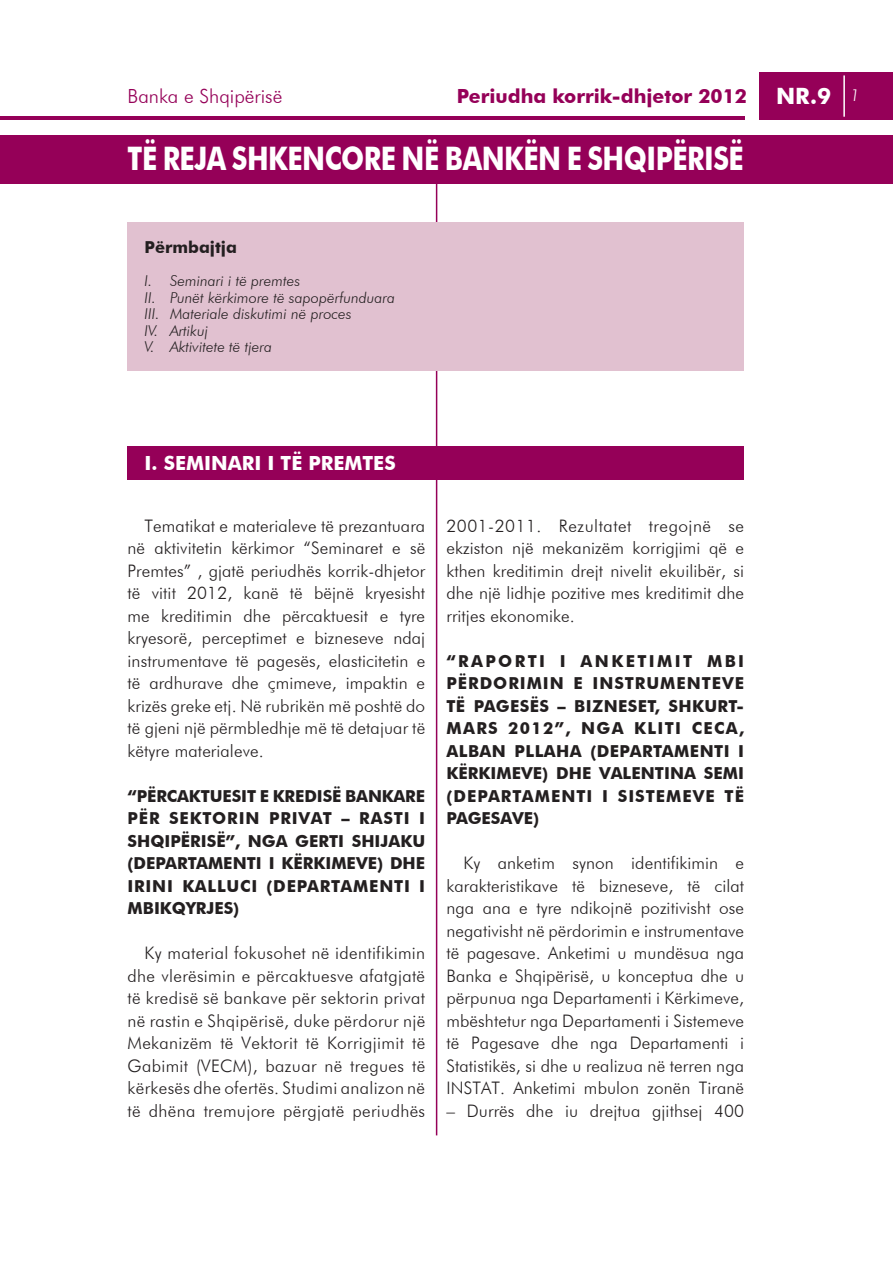
<style>
.page{position:relative;width:893px;height:1263px;background:#fff}
.page>*{position:absolute;margin:0;border:0;box-sizing:border-box;transform-origin:0 0}
.t1{font:700 32.4px "Futura BT";letter-spacing:-.015em;color:#fff;scale:.83 1}
.t2{font:700 22.5px "Futura BT";color:#fff}
.t3{font:700 19.5px "Futura BT";color:#950058}
.t4{font:700 19.5px "Futura BT";color:#fff}
.t5{font:300 19.5px "Futura BT";color:#950058}
.t6{font:300 17.25px/22.5px "Futura BT";letter-spacing:.005em;color:#231f20;text-align:justify}
.t7{font:700 16.5px "Futura BT";letter-spacing:.025em;color:#231f20}
.t8{font:700 16.5px "Futura BT";letter-spacing:.08em;color:#231f20}
.t9{font:700 16.5px "Futura BT";color:#231f20}
.t10{font:italic 300 15px/16.5px "Futura BT";color:#231f20}
.s1{font-weight:300;font-style:italic;font-size:16.5px}
</style>
<div class="page">
<hr style="left:436px;top:149px;width:1px;height:986px;background:#950058">
<div style="left:759px;top:72px;width:134px;height:48px;background:#950058"></div>
<hr style="left:0;top:117px;width:744px;height:3px;background:#950058">
<hr style="left:843px;top:75px;width:2px;height:42px;background:#fff">
<div style="left:0;top:135px;width:893px;height:49px;background:#950058"></div>
<div style="left:128px;top:223px;width:616px;height:148px;background:#e1c1d0"></div>
<div style="left:128px;top:446px;width:616px;height:33px;background:#950058"></div>
<p class="t5" style="left:128px;top:84px;width:156px">Banka e Shqipërisë</p>
<p class="t3" style="left:457px;top:84px;width:292px">PERIUDHA KORRIK-DHJETOR 2012</p>
<h2 class="t2" style="left:776px;top:82px;width:85px">NR.9 <span class="s1">1</span></h2>
<h1 class="t1" style="left:128px;top:139px;width:744px">TË REJA SHKENCORE NË BANKËN E SHQIPËRISË</h1>
<p class="t7" style="left:145px;top:238px;width:94px">PËRMBAJTJA</p>
<p class="t10" style="left:145px;top:273px;width:252px">I. Seminari i të premtes<br>II. Punët kërkimore të sapopërfunduara<br>III. Materiale diskutimi në proces<br>IV. Artikuj<br>V. Aktivitete të tjera</p>
<p class="t4" style="left:145px;top:451px;width:253px">I . SEMINARI I TË PREMTES</p>
<p class="t6" style="left:128px;top:514px;width:299px;text-indent:17px">Tematikat e materialeve të prezantuara në aktivitetin kërkimor “Seminaret e së Premtes” , gjatë periudhës korrik-dhjetor të vitit 2012, kanë të bëjnë kryesisht me kreditimin dhe përcaktuesit e tyre kryesorë, perceptimet e bizneseve ndaj instrumentave të pagesës, elasticitetin e të ardhurave dhe çmimeve, impaktin e krizës greke etj. Në rubrikën më poshtë do të gjeni një përmbledhje më të detajuar të këtyre materialeve.</p>
<p class="t7" style="left:128px;top:786px;width:21px">“PËRCAK</p>
<p class="t7" style="left:201px;top:786px;width:83px">TUESIT E KRE</p>
<p class="t7" style="left:304px;top:786px;width:21px">DISË</p>
<p class="t7" style="left:345px;top:786px;width:24px">BANKARE</p>
<p class="t7" style="left:128px;top:808px;width:12px">PËR</p>
<p class="t7" style="left:169px;top:808px;width:12px">SEK</p>
<p class="t7" style="left:203px;top:808px;width:23px">TORIN</p>
<p class="t7" style="left:269px;top:808px;width:10px">PRI</p>
<p class="t7" style="left:299px;top:808px;width:73px">VAT – RAS</p>
<p class="t7" style="left:394px;top:808px;width:30px">TI I</p>
<p class="t7" style="left:128px;top:831px;width:11px">SHQIPËRISË</p>
<p class="t7" style="left:226px;top:831px;width:138px">”, NGA GERTI SHIJAK</p>
<p class="t7" style="left:412px;top:831px;width:14px">U</p>
<p class="t7" style="left:128px;top:853px;width:30px">(DEPAR</p>
<p class="t7" style="left:188px;top:853px;width:22px">TAMEN</p>
<p class="t7" style="left:247px;top:853px;width:47px">TIIKËRKIME</p>
<p class="t7" style="left:356px;top:853px;width:58px">VE) DHE</p>
<p class="t7" style="left:128px;top:876px;width:10px">IRINI</p>
<p class="t7" style="left:182px;top:876px;width:117px">KALLUCI (DEPAR</p>
<p class="t7" style="left:331px;top:876px;width:24px">TAMEN</p>
<p class="t7" style="left:394px;top:876px;width:30px">TI I</p>
<p class="t7" style="left:128px;top:898px;width:38px">MBIKQ</p>
<p class="t7" style="left:186px;top:898px;width:20px">YRJES</p>
<p class="t7" style="left:233px;top:898px;width:7px">)</p>
<p class="t6" style="left:128px;top:942px;width:299px;text-indent:17px">Ky material fokusohet në identifikimin dhe vlerësimin e përcaktuesve afatgjatë të kredisë së bankave për sektorin privat në rastin e Shqipërisë, duke përdorur një Mekanizëm të Vektorit të Korrigjimit të Gabimit (VECM), bazuar në tregues të kërkesës dhe ofertës. Studimi analizon në të dhëna tremujore përgjatë periudhës</p>
<p class="t6" style="left:446px;top:514px;width:299px">2001-2011. Rezultatet tregojnë se ekziston një mekanizëm korrigjimi që e kthen kreditimin drejt nivelit ekuilibër, si dhe një lidhje pozitive mes kreditimit dhe rritjes ekonomike.</p>
<p class="t7" style="left:446px;top:651px;width:26px">“RAPOR</p>
<p class="t7" style="left:528px;top:651px;width:68px">TI I ANKE</p>
<p class="t7" style="left:637px;top:651px;width:23px">TIMI</p>
<p class="t7" style="left:683px;top:651px;width:60px">T MBI</p>
<p class="t7" style="left:446px;top:673px;width:12px">PËR</p>
<p class="t7" style="left:480px;top:673px;width:27px">DORIMIN</p>
<p class="t7" style="left:573px;top:673px;width:30px">E INS</p>
<p class="t7" style="left:625px;top:673px;width:50px">TRUMEN</p>
<p class="t7" style="left:702px;top:673px;width:42px">TEVE</p>
<p class="t7" style="left:446px;top:696px;width:74px">TË PAGESËS</p>
<p class="t7" style="left:558px;top:696px;width:58px">– BIZNESE</p>
<p class="t7" style="left:647px;top:696px;width:34px">T, SHK</p>
<p class="t7" style="left:704px;top:696px;width:41px">URT-</p>
<p class="t7" style="left:446px;top:718px;width:14px">MARS</p>
<p class="t8" style="left:508px;top:718px;width:196px">2012”, NGA KLITI CECA</p>
<p class="t7" style="left:739px;top:718px;width:7px">,</p>
<p class="t7" style="left:446px;top:741px;width:47px">ALBAN</p>
<p class="t7" style="left:515px;top:741px;width:43px">PLLAHA</p>
<p class="t7" style="left:590px;top:741px;width:31px">(DEPAR</p>
<p class="t7" style="left:653px;top:741px;width:23px">TAMEN</p>
<p class="t7" style="left:714px;top:741px;width:29px">TI I</p>
<p class="t7" style="left:446px;top:763px;width:12px">KËRKIME</p>
<p class="t9" style="left:521px;top:763px;width:155px">VE) DHE VALENTINA</p>
<p class="t7" style="left:704px;top:763px;width:11px">SEMI</p>
<p class="t7" style="left:446px;top:786px;width:33px">(DEPAR</p>
<p class="t7" style="left:512px;top:786px;width:24px">TAMEN</p>
<p class="t7" style="left:576px;top:786px;width:92px">TIISISTEME</p>
<p class="t7" style="left:693px;top:786px;width:51px">VE TË</p>
<p class="t7" style="left:446px;top:808px;width:47px">PAGESA</p>
<p class="t7" style="left:512px;top:808px;width:29px">VE)</p>
<p class="t6" style="left:446px;top:852px;width:299px;text-indent:17px">Ky anketim synon identifikimin e karakteristikave të bizneseve, të cilat nga ana e tyre ndikojnë pozitivisht ose negativisht në përdorimin e instrumentave të pagesave. Anketimi u mundësua nga Banka e Shqipërisë, u konceptua dhe u përpunua nga Departamenti i Kërkimeve, mbështetur nga Departamenti i Sistemeve të Pagesave dhe nga Departamenti i Statistikës, si dhe u realizua në terren nga INSTAT. Anketimi mbulon zonën Tiranë</p>
<p class="t6" style="left:446px;top:1099px;width:299px">– Durrës dhe iu drejtua gjithsej 400</p>
</div>
